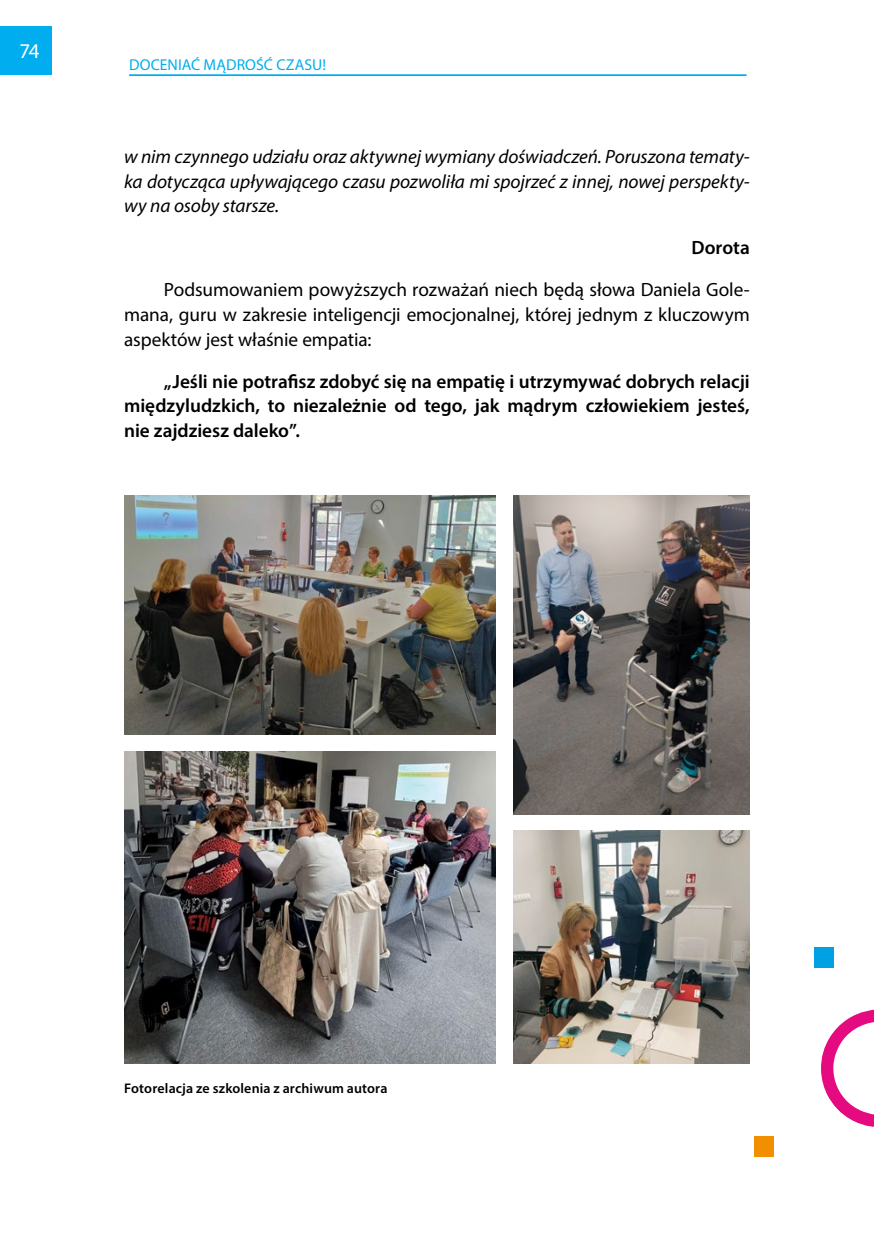
<style>
.page{position:relative;width:874px;height:1241px;background:#fff}
.page>*{position:absolute;margin:0;border:0;box-sizing:border-box;transform-origin:0 0}
.t1{font:21px "Myriad Pro";color:#fff}
.t2{font:italic 19.25px/24.5px "Myriad Pro";letter-spacing:-.005em;color:#000;text-align:justify}
.t3{font:600 19.25px/24.5px "Myriad Pro";color:#000;text-align:justify}
.t4{font:19.25px/24.5px "Myriad Pro";letter-spacing:-.005em;color:#000;text-align:justify}
.t5{font:15.75px "Myriad Pro";letter-spacing:.005em;color:#00aeef}
.t6{font:600 14px "Myriad Pro";letter-spacing:.01em;color:#000}
</style>
<div class="page">
<div style="left:0;top:26px;width:51px;height:48px;background:#00adef"></div>
<hr style="left:129px;top:74px;width:617px;height:2px;background:#00aeef">
<img style="left:124px;top:495px;width:371px;height:239px">
<img style="left:513px;top:495px;width:236px;height:319px">
<img style="left:124px;top:751px;width:371px;height:313px">
<img style="left:513px;top:830px;width:236px;height:234px">
<svg style="left:821px;top:1009px;width:52px;height:117px"></svg>
<div style="left:754px;top:1135px;width:19px;height:21px;background:#f28f00"></div>
<div style="left:814px;top:947px;width:19px;height:20px;background:#00a1e3"></div>
<p class="t1" style="left:19px;top:38px;width:21px">74</p>
<p class="t5" style="left:129px;top:55px;width:198px">DOCENIAĆ MĄDROŚĆ CZASU!</p>
<p class="t2" style="left:124px;top:144px;width:627px">w nim czynnego udziału oraz aktywnej wymiany doświadczeń. Poruszona tematy&shy;ka dotycząca upływającego czasu pozwoliła mi spojrzeć z innej, nowej perspekty&shy;wy na osoby starsze.</p>
<p class="t3" style="left:691px;top:235px;width:60px">Dorota</p>
<p class="t4" style="left:124px;top:277px;width:627px;text-indent:40px">Podsumowaniem powyższych rozważań niech będą słowa Daniela Gole&shy;mana, guru w zakresie inteligencji emocjonalnej, której jednym z kluczowym aspektów jest właśnie empatia:</p>
<p class="t3" style="left:124px;top:368px;width:627px;text-indent:40px">„Jeśli nie potrafisz zdobyć się na empatię i utrzymywać dobrych relacji międzyludzkich, to niezależnie od tego, jak mądrym człowiekiem jesteś, nie zajdziesz daleko”.</p>
<p class="t6" style="left:124px;top:1078px;width:265px">Fotorelacja ze szkolenia z archiwum autora</p>
</div>
